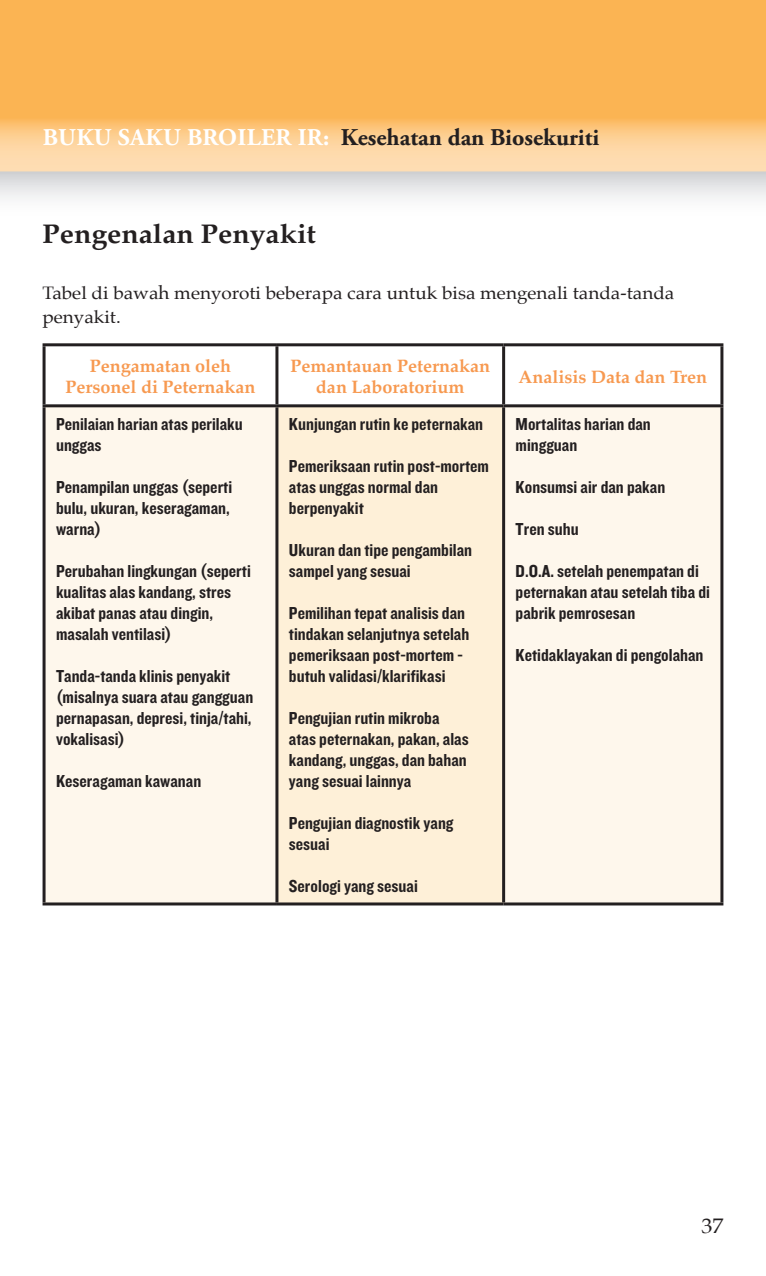
<style>
.page{position:relative;width:766px;height:1276px;background:#fff}
.page>*{position:absolute;margin:0;border:0;box-sizing:border-box;transform-origin:0 0}
.t1{font:700 27px "Palatino";color:#231f20;scale:1.05 1}
.t2{font:700 24px "Adobe Garamond Pro";color:#231f20}
.t3{font:21px "Palatino";color:#231f20;scale:1.05 1}
.t4{font:18px/21px "Knockout HTF50 Welterweight";color:#231f20}
.t5{font:700 18px/21px "Palatino";color:#f79950;text-align:center}
.t6{font:18px/24px "Palatino";color:#231f20;scale:1.05 1}
.s1{color:#fff}
</style>
<div class="page">
<img style="left:0;top:0;width:765px;height:199px">
<svg style="left:46px;top:346px;width:674px;height:58px"></svg>
<div style="left:46px;top:407px;width:674px;height:495px;background:#fef7ec"></div>
<div style="left:277px;top:406px;width:226px;height:498px;background:#fef0d8"></div>
<hr style="left:43px;top:343px;width:234px;height:3px;background:#231f20">
<hr style="left:43px;top:346px;width:3px;height:58px;background:#231f20">
<hr style="left:277px;top:343px;width:226px;height:3px;background:#231f20">
<hr style="left:275px;top:346px;width:3px;height:58px;background:#231f20">
<hr style="left:503px;top:343px;width:220px;height:3px;background:#231f20">
<hr style="left:502px;top:346px;width:3px;height:58px;background:#231f20">
<hr style="left:720px;top:346px;width:3px;height:58px;background:#231f20">
<hr style="left:43px;top:404px;width:234px;height:3px;background:#231f20">
<hr style="left:43px;top:407px;width:3px;height:495px;background:#231f20">
<hr style="left:277px;top:404px;width:226px;height:3px;background:#231f20">
<hr style="left:275px;top:407px;width:3px;height:495px;background:#231f20">
<hr style="left:503px;top:404px;width:220px;height:3px;background:#231f20">
<hr style="left:502px;top:407px;width:3px;height:495px;background:#231f20">
<hr style="left:720px;top:407px;width:3px;height:495px;background:#231f20">
<hr style="left:43px;top:902px;width:234px;height:3px;background:#231f20">
<hr style="left:277px;top:902px;width:226px;height:3px;background:#231f20">
<hr style="left:503px;top:902px;width:220px;height:3px;background:#231f20">
<h2 class="t2" style="left:43px;top:123px;width:558px"><span class="s1">BUKU SAKU BROILER IR:</span> Kesehatan dan Biosekuriti</h2>
<h1 class="t1" style="left:43px;top:210px;width:262px">Pengenalan Penyakit</h1>
<p class="t6" style="left:43px;top:280px;width:603px">Tabel di bawah menyoroti beberapa cara untuk bisa mengenali tanda-tanda penyakit.</p>
<p class="t5" style="left:65px;top:355px;width:191px">Pengamatan oleh<br>Personel di Peternakan</p>
<p class="t5" style="left:290px;top:355px;width:201px">Pemantauan Peternakan dan Laboratorium</p>
<p class="t5" style="left:518px;top:366px;width:190px">Analisis Data dan Tren</p>
<p class="t4" style="left:56px;top:414px;width:188px">Penilaian harian atas perilaku unggas</p>
<p class="t4" style="left:56px;top:477px;width:178px">Penampilan unggas (seperti bulu, ukuran, keseragaman, warna)</p>
<p class="t4" style="left:56px;top:561px;width:196px">Perubahan lingkungan (seperti kualitas alas kandang, stres akibat panas atau dingin, masalah ventilasi)</p>
<p class="t4" style="left:56px;top:666px;width:199px">Tanda-tanda klinis penyakit (misalnya suara atau gangguan pernapasan, depresi, tinja/tahi, vokalisasi)</p>
<p class="t4" style="left:56px;top:771px;width:147px">Keseragaman kawanan</p>
<p class="t4" style="left:289px;top:414px;width:196px">Kunjungan rutin ke peternakan</p>
<p class="t4" style="left:289px;top:456px;width:201px">Pemeriksaan rutin post-mortem atas unggas normal dan berpenyakit</p>
<p class="t4" style="left:289px;top:540px;width:185px">Ukuran dan tipe pengambilan sampel yang sesuai</p>
<p class="t4" style="left:289px;top:603px;width:182px">Pemilihan tepat analisis dan tindakan selanjutnya setelah pemeriksaan post-mortem - butuh validasi/klarifikasi</p>
<p class="t4" style="left:289px;top:708px;width:181px">Pengujian rutin mikroba atas peternakan, pakan, alas kandang, unggas, dan bahan yang sesuai lainnya</p>
<p class="t4" style="left:289px;top:813px;width:166px">Pengujian diagnostik yang sesuai</p>
<p class="t4" style="left:289px;top:876px;width:130px">Serologi yang sesuai</p>
<p class="t4" style="left:515px;top:414px;width:137px">Mortalitas harian dan mingguan</p>
<p class="t4" style="left:515px;top:477px;width:151px">Konsumsi air dan pakan</p>
<p class="t4" style="left:515px;top:519px;width:64px">Tren suhu</p>
<p class="t4" style="left:515px;top:561px;width:196px">D.O.A. setelah penempatan di peternakan atau setelah tiba di pabrik pemrosesan</p>
<p class="t4" style="left:515px;top:645px;width:189px">Ketidaklayakan di pengolahan</p>
<p class="t3" style="left:701px;top:1208px;width:23px">37</p>
</div>
